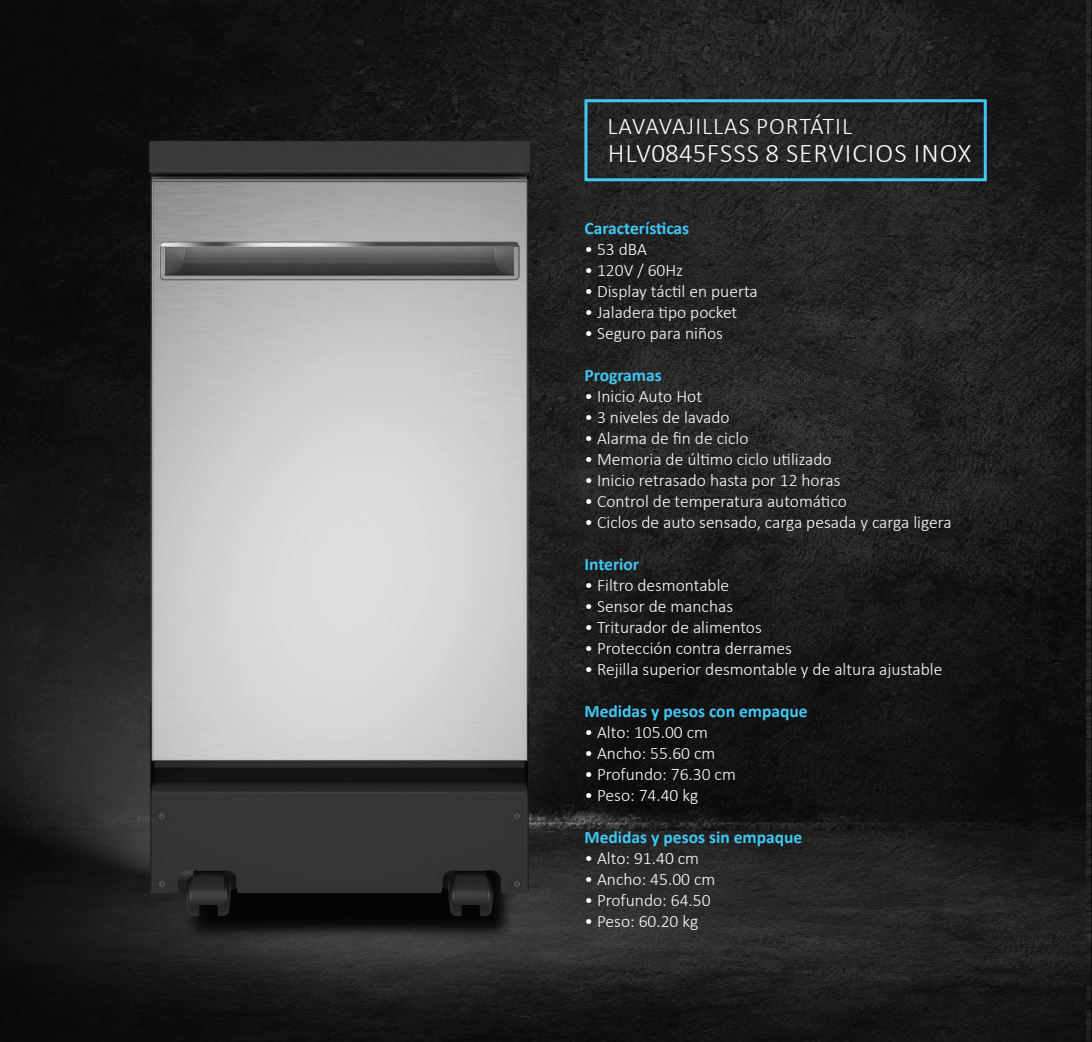
<style>
.page{position:relative;width:1092px;height:1042px;background:#fff}
.page>*{position:absolute;margin:0;border:0;box-sizing:border-box;transform-origin:0 0}
.NOMS{font:300 27.12px "Calibri";letter-spacing:.04em;color:#fff}
.NOMS-2{font:300 23.97px "Calibri";letter-spacing:.04em;color:#fff}
.NOMS-3{font:300 17.5px "Calibri";color:#fff}
.NOMS-4{font:700 17.5px "Calibri";color:#40c7f4}
</style>
<div class="page">
<img style="left:0;top:0;width:1091px;height:1042px">
<hr style="left:1091px;top:0;width:1px;height:1042px;background:#111010">
<div style="left:584px;top:99px;width:402px;height:82px;border:3px solid #40c7f4"></div>
<p class="NOMS-2" style="left:607px;top:111px;width:246px">LAVAVAJILLAS PORTÁTIL</p>
<p class="NOMS" style="left:607px;top:136px;width:365px">HLV0845FSSS 8 SERVICIOS INOX</p>
<p class="NOMS-4" style="left:584px;top:216px;width:106px">Características</p>
<p class="NOMS-3" style="left:584px;top:238px;width:64px">• 53 dBA</p>
<p class="NOMS-3" style="left:584px;top:259px;width:100px">• 120V / 60Hz</p>
<p class="NOMS-3" style="left:584px;top:280px;width:175px">• Display táctil en puerta</p>
<p class="NOMS-3" style="left:584px;top:301px;width:154px">• Jaladera tipo pocket</p>
<p class="NOMS-3" style="left:584px;top:322px;width:140px">• Seguro para niños</p>
<p class="NOMS-4" style="left:584px;top:363px;width:79px">Programas</p>
<p class="NOMS-3" style="left:584px;top:385px;width:119px">• Inicio Auto Hot</p>
<p class="NOMS-3" style="left:584px;top:406px;width:147px">• 3 niveles de lavado</p>
<p class="NOMS-3" style="left:584px;top:427px;width:165px">• Alarma de fin de ciclo</p>
<p class="NOMS-3" style="left:584px;top:448px;width:249px">• Memoria de último ciclo utilizado</p>
<p class="NOMS-3" style="left:584px;top:469px;width:257px">• Inicio retrasado hasta por 12 horas</p>
<p class="NOMS-3" style="left:584px;top:490px;width:264px">• Control de temperatura automático</p>
<p class="NOMS-3" style="left:584px;top:511px;width:369px">• Ciclos de auto sensado, carga pesada y carga ligera</p>
<p class="NOMS-4" style="left:584px;top:552px;width:56px">Interior</p>
<p class="NOMS-3" style="left:584px;top:574px;width:146px">• Filtro desmontable</p>
<p class="NOMS-3" style="left:584px;top:595px;width:150px">• Sensor de manchas</p>
<p class="NOMS-3" style="left:584px;top:616px;width:179px">• Triturador de alimentos</p>
<p class="NOMS-3" style="left:584px;top:637px;width:209px">• Protección contra derrames</p>
<p class="NOMS-3" style="left:584px;top:658px;width:359px">• Rejilla superior desmontable y de altura ajustable</p>
<p class="NOMS-4" style="left:584px;top:699px;width:225px">Medidas y pesos con empaque</p>
<p class="NOMS-3" style="left:584px;top:721px;width:125px">• Alto: 105.00 cm</p>
<p class="NOMS-3" style="left:584px;top:742px;width:132px">• Ancho: 55.60 cm</p>
<p class="NOMS-3" style="left:584px;top:763px;width:153px">• Profundo: 76.30 cm</p>
<p class="NOMS-3" style="left:584px;top:784px;width:115px">• Peso: 74.40 kg</p>
<p class="NOMS-4" style="left:584px;top:825px;width:219px">Medidas y pesos sin empaque</p>
<p class="NOMS-3" style="left:584px;top:847px;width:116px">• Alto: 91.40 cm</p>
<p class="NOMS-3" style="left:584px;top:868px;width:132px">• Ancho: 45.00 cm</p>
<p class="NOMS-3" style="left:584px;top:889px;width:128px">• Profundo: 64.50</p>
<p class="NOMS-3" style="left:584px;top:910px;width:115px">• Peso: 60.20 kg</p>
</div>
